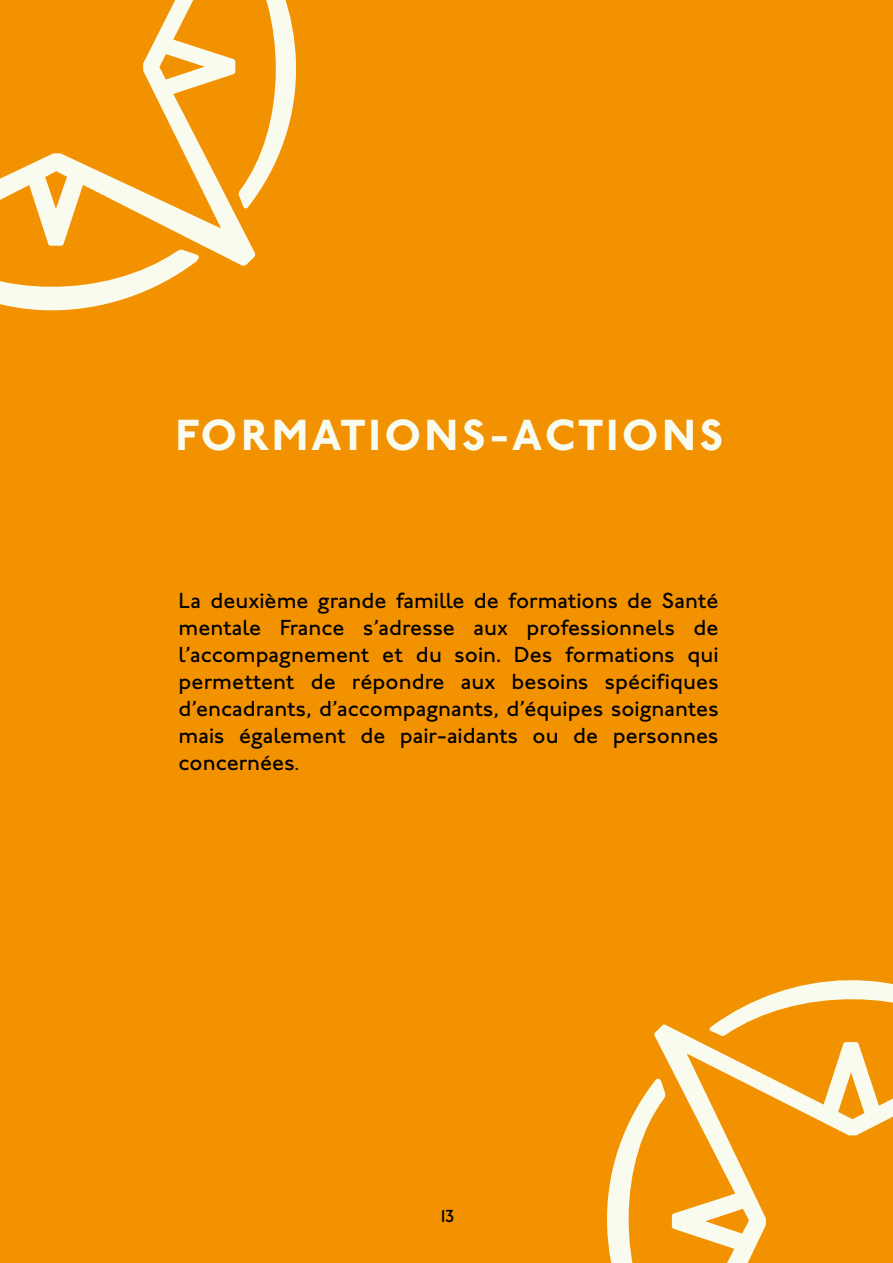
<style>
.page{position:relative;width:893px;height:1263px;background:#f39200}
.page>*{position:absolute;margin:0;border:0;box-sizing:border-box;transform-origin:0 0}
.t1{font:700 45px "Johnston ITC Std";letter-spacing:.05em;color:#fafbef}
.t2{font:500 22.5px/27px "Johnston ITC Std";color:#000;text-align:justify}
.t3{font:500 18px "Johnston ITC Std";color:#000}
.s1{font-size:18px}
</style>
<div class="page">
<svg style="left:607px;top:1083px;width:46px;height:180px"></svg>
<svg style="left:715px;top:980px;width:178px;height:44px"></svg>
<svg style="left:653px;top:1024px;width:240px;height:239px"></svg>
<svg style="left:256px;top:0;width:41px;height:196px"></svg>
<svg style="left:0;top:266px;width:190px;height:44px"></svg>
<svg style="left:0;top:0;width:256px;height:266px"></svg>
<h1 class="t1" style="left:175px;top:408px;width:550px">FORMATIONS-ACTIONS</h1>
<p class="t2" style="left:179px;top:587px;width:542px">La deuxième grande famille de formations de Santé mentale France s’adresse aux professionnels de l’accompagnement et du soin. Des formations qui permettent de répondre aux besoins spécifiques d’encadrants, d’accompagnants, d’équipes soignantes mais également de pair-aidants ou de personnes concernées<span class="s1">.</span></p>
<p class="t3" style="left:438px;top:1205px;width:18px">13</p>
</div>
